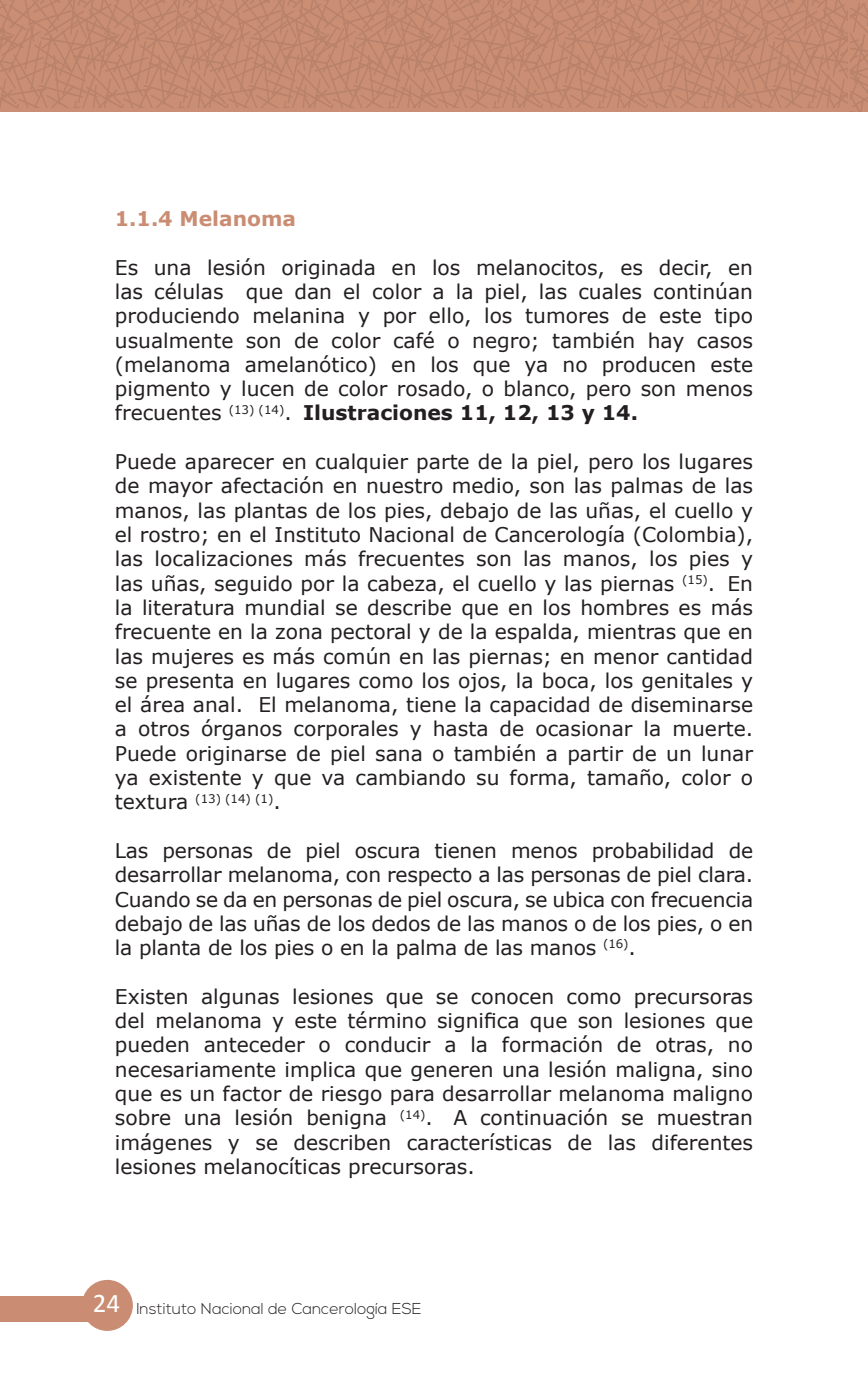
<style>
.page{position:relative;width:868px;height:1378px;background:#fff}
.page>*{position:absolute;margin:0;border:0;box-sizing:border-box;transform-origin:0 0}
.t1{font:20.25px/24.3px "Verdana";color:#231f20;text-align:justify}
.t2{font:700 20.25px "Verdana";color:#ca8d73}
.t3{font:300 15.75px "Nexa";color:#231f20}
.t4{font:11.7px "Verdana";color:#231f20}
.s1{font-weight:700}
.s2{font-size:20.25px}
.s3{font-family:"Calibri";font-weight:400;font-size:27px;color:#fff}
</style>
<div class="page">
<div style="left:848px;top:0;width:19px;height:111px;background:#ca8e74"></div>
<svg style="left:850px;top:3px;width:17px;height:108px"></svg>
<div style="left:0;top:1295px;width:116px;height:26px;background:#ca8d73"></div>
<div style="left:82px;top:1280px;width:51px;height:51px;background:#ca8d73;border-radius:50%"></div>
<div style="left:0;top:0;width:848px;height:111px;background:#ca8e74"></div>
<svg style="left:0;top:0;width:847px;height:108px"></svg>
<p class="t2" style="left:115px;top:204px;width:183px">1.1.4 Melanoma</p>
<p class="t1" style="left:115px;top:255px;width:639px">Es una lesión originada en los melanocitos, es decir, en las células que dan el color a la piel, las cuales continúan produciendo melanina y por ello, los tumores de este tipo usualmente son de color café o negro; también hay casos (melanoma amelanótico) en los que ya no producen este pigmento y lucen de color rosado, o blanco, pero son menos frecuentes <sup>(13)</sup> <sup>(14)</sup>. <span class="s1">Ilustraciones 11, 12, 13 y 14.</span></p>
<p class="t1" style="left:115px;top:449px;width:639px">Puede aparecer en cualquier parte de la piel, pero los lugares de mayor afectación en nuestro medio, son las palmas de las manos, las plantas de los pies, debajo de las uñas, el cuello y el rostro; en el Instituto Nacional de Cancerología (Colombia), las localizaciones más frecuentes son las manos, los pies y las uñas, seguido por la cabeza, el cuello y las piernas <sup>(15)</sup>. En la literatura mundial se describe que en los hombres es más frecuente en la zona pectoral y de la espalda, mientras que en las mujeres es más común en las piernas; en menor cantidad se presenta en lugares como los ojos, la boca, los genitales y el área anal. El melanoma, tiene la capacidad de diseminarse a otros órganos corporales y hasta de ocasionar la muerte.<br>Puede originarse de piel sana o también a partir de un lunar ya existente y que va cambiando su forma, tamaño, color o</p>
<p class="t4" style="left:115px;top:790px;width:167px"><span class="s2">textura</span> (13) (14) (1)<span class="s2">.</span></p>
<p class="t1" style="left:115px;top:838px;width:639px">Las personas de piel oscura tienen menos probabilidad de desarrollar melanoma, con respecto a las personas de piel clara.<br>Cuando se da en personas de piel oscura, se ubica con frecuencia debajo de las uñas de los dedos de las manos o de los pies, o en la planta de los pies o en la palma de las manos <sup>(16)</sup>.</p>
<p class="t1" style="left:115px;top:984px;width:639px">Existen algunas lesiones que se conocen como precursoras del melanoma y este término significa que son lesiones que pueden anteceder o conducir a la formación de otras, no necesariamente implica que generen una lesión maligna, sino que es un factor de riesgo para desarrollar melanoma maligno sobre una lesión benigna <sup>(14)</sup>. A continuación se muestran imágenes y se describen características de las diferentes lesiones melanocíticas precursoras.</p>
<p class="t3" style="left:93px;top:1299px;width:330px"><span class="s3">24</span> Instituto Nacional de Cancerología ESE</p>
</div>
